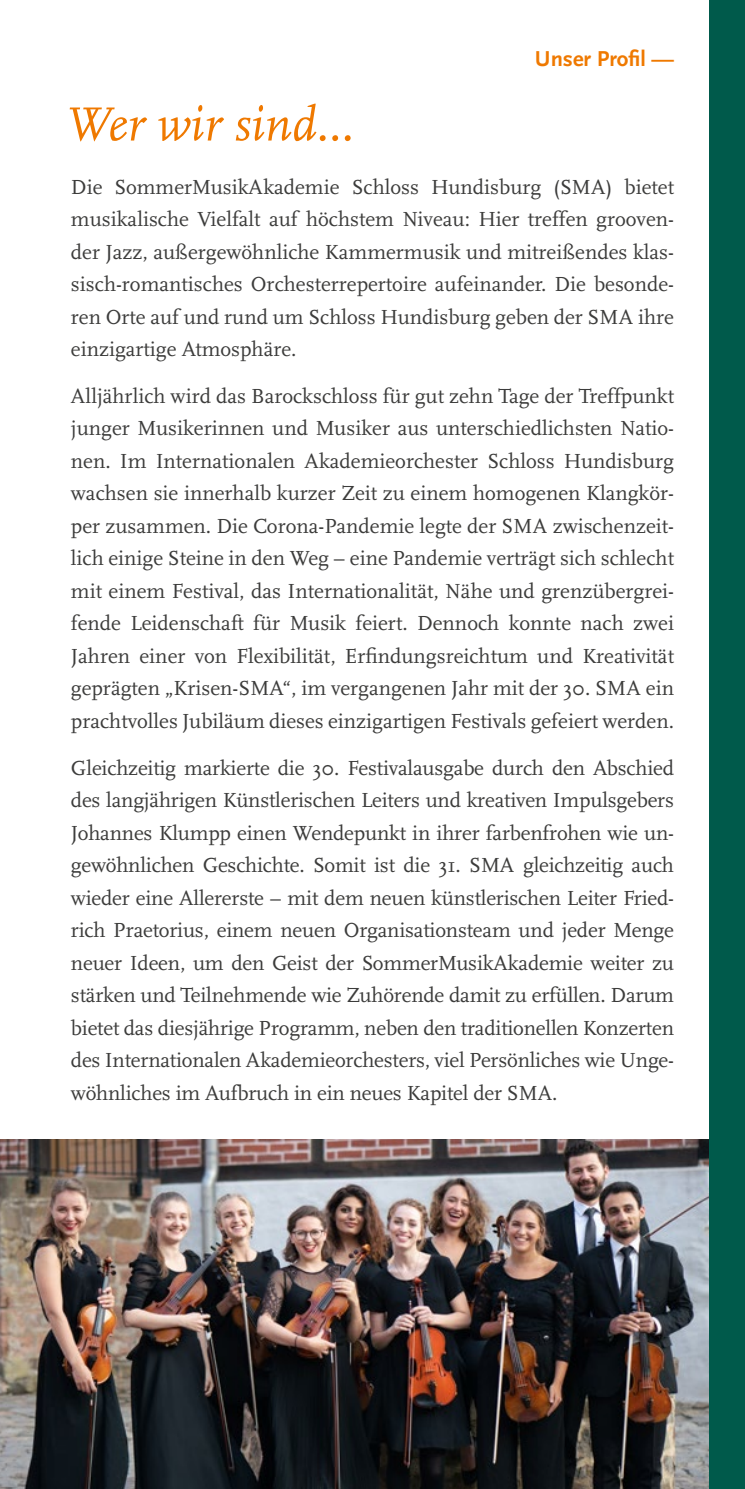
<style>
.page{position:relative;width:745px;height:1489px;background:#fff}
.page>*{position:absolute;margin:0;border:0;box-sizing:border-box;transform-origin:0 0}
.t1{font:italic 50px "Scala";color:#ef7900}
.t2{font:700 22.5px "Scala Sans";color:#ef7900}
.t3{font:21.25px/32.5px "Scala";color:#3c3c3b;text-align:justify}
</style>
<div class="page">
<img style="left:0;top:1139px;width:709px;height:349px">
<div style="left:709px;top:0;width:35px;height:1488px;background:#005a4b"></div>
<h1 class="t1" style="left:64px;top:102px;width:291px">Wer wir sind...</h1>
<p class="t2" style="left:534px;top:49px;width:140px">Unser Profil —</p>
<p class="t3" style="left:71px;top:171px;width:604px">Die SommerMusikAkademie Schloss Hundisburg (SMA) bietet musikalische Vielfalt auf höchstem Niveau: Hier treffen grooven&shy;der Jazz, außergewöhnliche Kammermusik und mitreißendes klas&shy;sisch-romantisches Orchesterrepertoire aufeinander. Die besonde&shy;ren Orte auf und rund um Schloss Hundisburg geben der SMA ihre einzigartige Atmosphäre.</p>
<p class="t3" style="left:71px;top:380px;width:604px">Alljährlich wird das Barockschloss für gut zehn Tage der Treffpunkt junger Musikerinnen und Musiker aus unterschiedlichsten Natio&shy;nen. Im Internationalen Akademieorchester Schloss Hundisburg wachsen sie innerhalb kurzer Zeit zu einem homogenen Klangkör&shy;per zusammen. Die Corona-Pandemie legte der SMA zwischenzeit&shy;lich einige Steine in den Weg – eine Pandemie verträgt sich schlecht mit einem Festival, das Internationalität, Nähe und grenzübergrei&shy;fende Leidenschaft für Musik feiert. Dennoch konnte nach zwei Jahren einer von Flexibilität, Erfindungsreichtum und Kreativität geprägten „Krisen-SMA“, im vergangenen Jahr mit der 30. SMA ein prachtvolles Jubiläum dieses einzigartigen Festivals gefeiert werden.</p>
<p class="t3" style="left:71px;top:752px;width:604px">Gleichzeitig markierte die 30. Festivalausgabe durch den Abschied des langjährigen Künstlerischen Leiters und kreativen Impulsgebers Johannes Klumpp einen Wendepunkt in ihrer farbenfrohen wie un&shy;gewöhnlichen Geschichte. Somit ist die 31. SMA gleichzeitig auch wieder eine Allererste – mit dem neuen künstlerischen Leiter Fried&shy;rich Praetorius, einem neuen Organisationsteam und jeder Menge neuer Ideen, um den Geist der SommerMusikAkademie weiter zu stärken und Teilnehmende wie Zuhörende damit zu erfüllen. Darum bietet das diesjährige Programm, neben den traditionellen Konzerten des Internationalen Akademieorchesters, viel Persönliches wie Unge&shy;wöhnliches im Aufbruch in ein neues Kapitel der SMA.</p>
</div>
